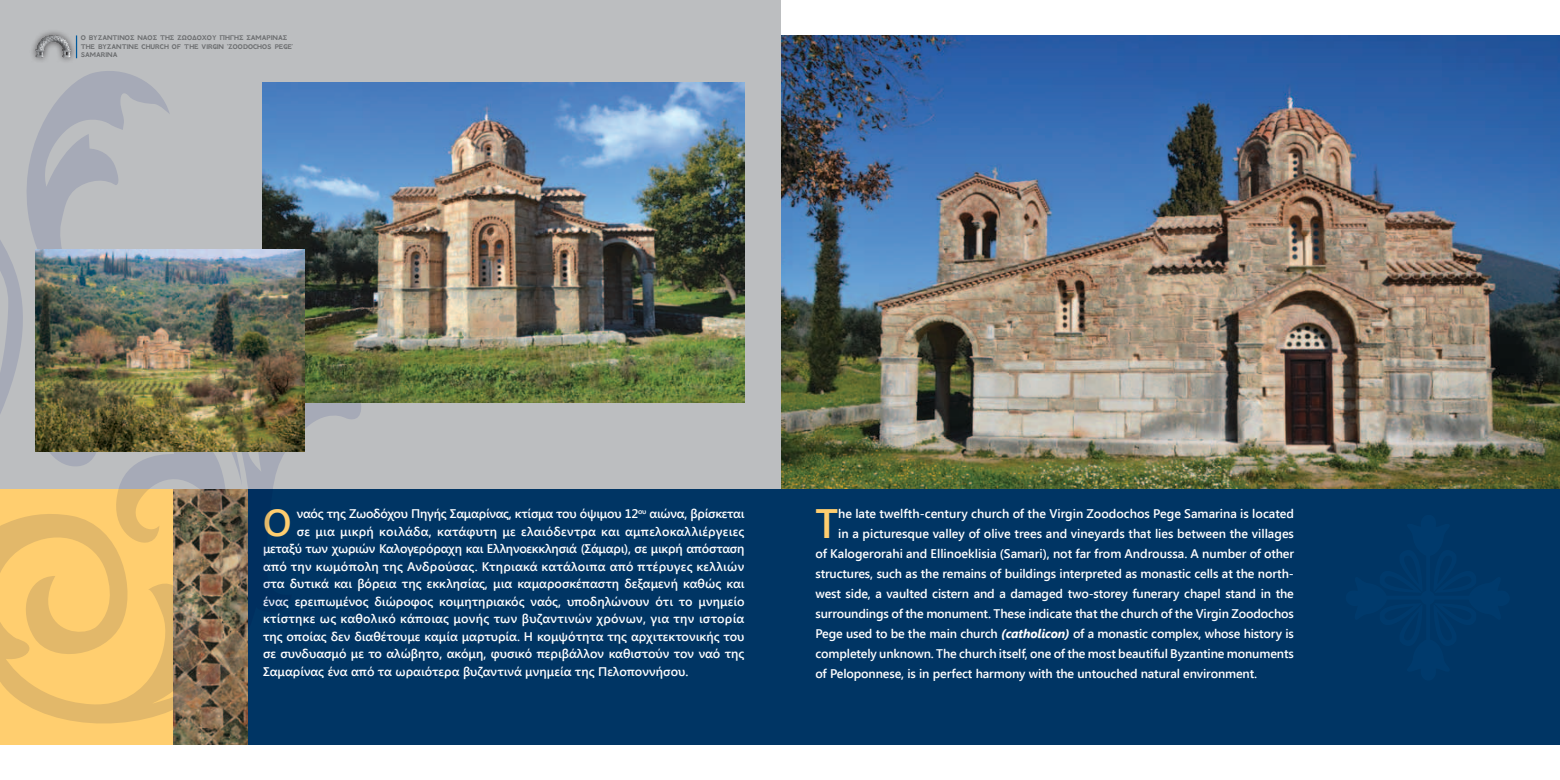
<style>
.page{position:relative;width:1560px;height:780px;background:#fff}
.page>*{position:absolute;margin:0;border:0;box-sizing:border-box;transform-origin:0 0}
.t1{font:600 41.12px "Segoe UI";color:#ffce6f}
.t2{font:600 37.5px "Segoe UI";color:#ffce6f}
.t3{font:600 12.5px "Segoe UI";color:#fff}
.t4{font:600 12.5px "Segoe UI";letter-spacing:.02em;color:#fff}
.t5{font:600 12.5px "Segoe UI";letter-spacing:-.02em;color:#fff}
.t6{font:700 7.5px/9.2px "GFS Neohellenic";color:#6d6f71}
.s1{font-weight:700;font-style:italic}
</style>
<div class="page">
<img style="left:780px;top:35px;width:779px;height:454px">
<div style="left:0;top:0;width:780px;height:499px;background:#bcbec0"></div>
<div style="left:173px;top:489px;width:1386px;height:255px;background:#003564"></div>
<div style="left:0;top:489px;width:248px;height:255px;background:#ffce6f"></div>
<img style="left:262px;top:83px;width:482px;height:319px">
<img style="left:173px;top:724px;width:75px;height:20px">
<svg style="left:0;top:253px;width:362px;height:471px"></svg>
<svg style="left:0;top:71px;width:242px;height:480px"></svg>
<div style="left:29px;top:29px;width:48px;height:34px;background:#231f20;opacity:.75"></div>
<img style="left:33px;top:34px;width:40px;height:28px">
<img style="left:35px;top:250px;width:270px;height:202px">
<p class="t6" style="left:81px;top:33px;width:214px">Ο ΒΥΖΑΝΤΙΝΟΣ ΝΑΟΣ ΤΗΣ ΖΩΟΔΟΧΟΥ ΠΗΓΗΣ ΣΑΜΑΡΙΝΑΣ<br>THE BYZANTINE CHURCH OF THE VIRGIN ‘ZOODOCHOS PEGE’</p>
<p class="t6" style="left:81px;top:49px;width:38px">SAMARINA</p>
<h2 class="t2" style="left:263px;top:496px;width:30px">Ο</h2>
<p class="t5" style="left:297px;top:505px;width:449px">ναός της Ζωοδόχου Πηγής Σαμαρίνας, κτίσμα του όψιμου 12<sup>ου</sup> αιώνα, βρίσκεται</p>
<p class="t4" style="left:297px;top:522px;width:449px">σε μια μικρή κοιλάδα, κατάφυτη με ελαιόδεντρα και αμπελοκαλλιέργειες</p>
<p class="t5" style="left:263px;top:540px;width:483px">μεταξύ των χωριών Καλογερόραχη και Ελληνοεκκλησιά (Σάμαρι), σε μικρή απόσταση</p>
<p class="t4" style="left:263px;top:557px;width:483px">από την κωμόπολη της Ανδρούσας. Κτηριακά κατάλοιπα από πτέρυγες κελλιών</p>
<p class="t3" style="left:263px;top:575px;width:483px">στα δυτικά και βόρεια της εκκλησίας, μια καμαροσκέπαστη δεξαμενή καθώς και</p>
<p class="t3" style="left:263px;top:592px;width:483px">ένας ερειπωμένος διώροφος κοιμητηριακός ναός, υποδηλώνουν ότι το μνημείο</p>
<p class="t4" style="left:263px;top:610px;width:483px">κτίστηκε ως καθολικό κάποιας μονής των βυζαντινών χρόνων, για την ιστορία</p>
<p class="t3" style="left:263px;top:627px;width:483px">της οποίας δεν διαθέτουμε καμία μαρτυρία. Η κομψότητα της αρχιτεκτονικής του</p>
<p class="t3" style="left:263px;top:645px;width:483px">σε συνδυασμό με το αλώβητο, ακόμη, φυσικό περιβάλλον καθιστούν τον ναό της</p>
<p class="t3" style="left:263px;top:662px;width:427px">Σαμαρίνας ένα από τα ωραιότερα βυζαντινά μνημεία της Πελοποννήσου.</p>
<h1 class="t1" style="left:815px;top:495px;width:24px">T</h1>
<p class="t3" style="left:838px;top:505px;width:457px">he late twelfth-century church of the Virgin Zoodochos Pege Samarina is located</p>
<p class="t3" style="left:838px;top:525px;width:457px">in a picturesque valley of olive trees and vineyards that lies between the villages</p>
<p class="t3" style="left:815px;top:545px;width:480px">of Kalogerorahi and Ellinoeklisia (Samari), not far from Androussa. A number of other</p>
<p class="t3" style="left:815px;top:565px;width:480px">structures, such as the remains of buildings interpreted as monastic cells at the north-</p>
<p class="t3" style="left:815px;top:585px;width:480px">west side, a vaulted cistern and a damaged two-storey funerary chapel stand in the</p>
<p class="t3" style="left:815px;top:605px;width:480px">surroundings of the monument. These indicate that the church of the Virgin Zoodochos</p>
<p class="t3" style="left:815px;top:625px;width:480px">Pege used to be the main church <span class="s1">(catholicon)</span> of a monastic complex, whose history is</p>
<p class="t3" style="left:815px;top:645px;width:480px">completely unknown. The church itself, one of the most beautiful Byzantine monuments</p>
<p class="t3" style="left:815px;top:665px;width:443px">of Peloponnese, is in perfect harmony with the untouched natural environment.</p>
</div>
